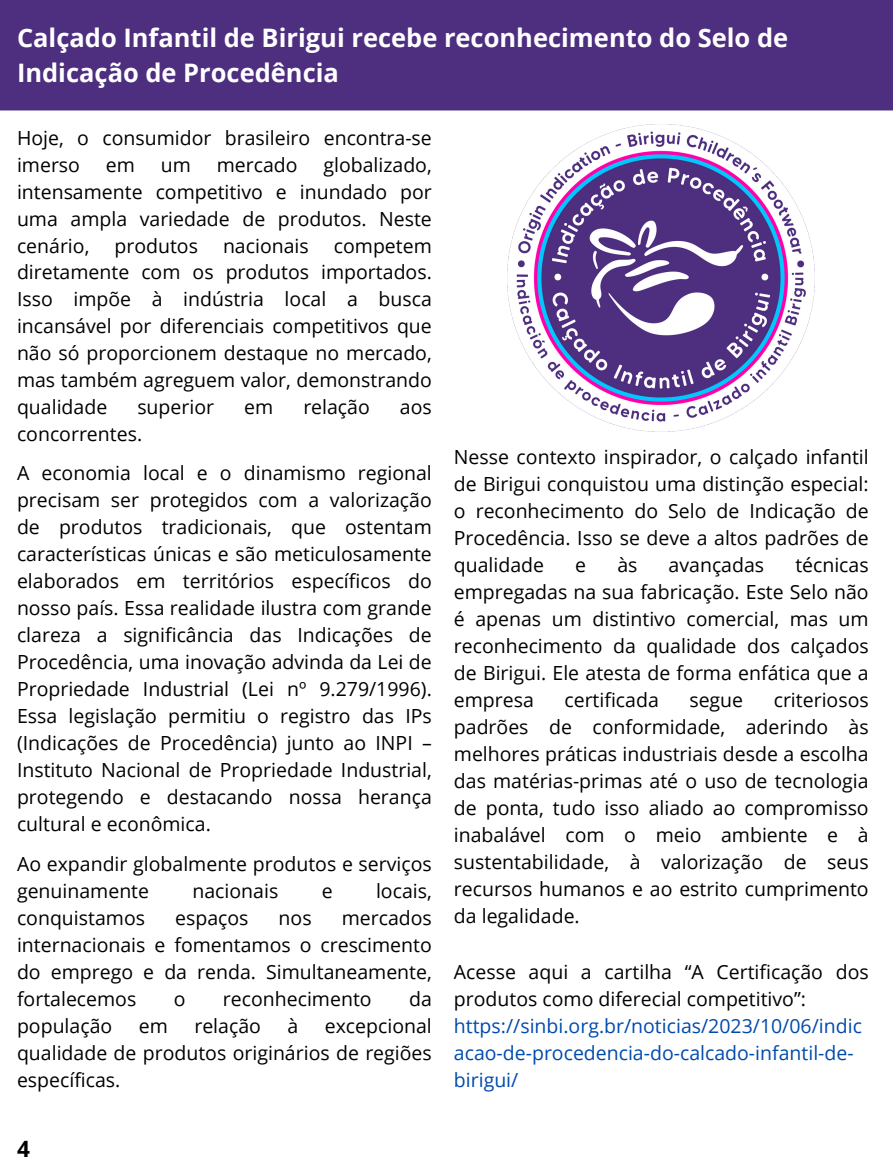
<style>
.page{position:relative;width:893px;height:1169px;background:#fff}
.page>*{position:absolute;margin:0;border:0;box-sizing:border-box;transform-origin:0 0}
.t1{font:700 25.5px/34.8px "Open Sans";color:#fff}
.t2{font:700 22.5px "Open Sans";color:#000}
.t3{font:19.5px/27px "Open Sans";color:#000;text-align:justify}
.t4{font:19.5px/27px "Open Sans";color:#004aad}
</style>
<div class="page">
<div style="left:0;top:0;width:892px;height:110px;background:#4d2e7f"></div>
<img style="left:507px;top:125px;width:307px;height:307px">
<p class="t1" style="left:17px;top:20px;width:772px">Calçado Infantil de Birigui recebe reconhecimento do Selo de<br>Indicação de Procedência</p>
<p class="t3" style="left:17px;top:124px;width:416px">Hoje, o consumidor brasileiro encontra-se imerso</p>
<p class="t3" style="left:17px;top:150px;width:416px;text-indent:306px">globalizado, intensamente competitivo e inundado por uma ampla variedade de produtos. Neste cenário,</p>
<p class="t3" style="left:106px;top:150px;width:31px">em</p>
<p class="t3" style="left:161px;top:150px;width:32px">um</p>
<p class="t3" style="left:217px;top:150px;width:82px">mercado</p>
<p class="t3" style="left:114px;top:231px;width:85px">produtos</p>
<p class="t3" style="left:223px;top:231px;width:87px">nacionais</p>
<p class="t3" style="left:17px;top:231px;width:416px;text-indent:317px">competem diretamente com os produtos importados.<br>Isso impõe à indústria local a busca incansável por diferenciais competitivos que não só proporcionem destaque no mercado, mas também agreguem valor, demonstrando qualidade</p>
<p class="t3" style="left:137px;top:393px;width:78px">superior</p>
<p class="t3" style="left:244px;top:393px;width:31px">em</p>
<p class="t3" style="left:303px;top:393px;width:68px">relação</p>
<p class="t3" style="left:400px;top:393px;width:33px">aos</p>
<p class="t3" style="left:17px;top:420px;width:127px">concorrentes.</p>
<p class="t3" style="left:17px;top:459px;width:416px">A economia local e o dinamismo regional precisam ser protegidos com a valorização de produtos tradicionais, que ostentam características únicas e são meticulosamente elaborados em territórios específicos do nosso país. Essa realidade ilustra com grande clareza a significância das Indicações de Procedência, uma inovação advinda da Lei de Propriedade Industrial (Lei nº 9.279/1996).<br>Essa legislação permitiu o registro das IPs (Indicações de Procedência) junto ao INPI – Instituto Nacional de Propriedade Industrial, protegendo e destacando nossa herança cultural e econômica.</p>
<p class="t3" style="left:17px;top:850px;width:416px">Ao expandir globalmente produtos e serviços genuinamente</p>
<p class="t3" style="left:192px;top:877px;width:87px">nacionais</p>
<p class="t3" style="left:322px;top:877px;width:12px">e</p>
<p class="t3" style="left:376px;top:877px;width:57px">locais,</p>
<p class="t3" style="left:17px;top:904px;width:416px;text-indent:324px">mercados internacionais e fomentamos o crescimento do emprego e da renda. Simultaneamente, fortalecemos</p>
<p class="t3" style="left:17px;top:904px;width:129px">conquistamos</p>
<p class="t3" style="left:175px;top:904px;width:75px">espaços</p>
<p class="t3" style="left:278px;top:904px;width:35px">nos</p>
<p class="t3" style="left:174px;top:985px;width:13px">o</p>
<p class="t3" style="left:223px;top:985px;width:150px">reconhecimento</p>
<p class="t3" style="left:409px;top:985px;width:24px">da</p>
<p class="t3" style="left:17px;top:1012px;width:97px">população</p>
<p class="t3" style="left:139px;top:1012px;width:31px">em</p>
<p class="t3" style="left:194px;top:1012px;width:68px">relação</p>
<p class="t3" style="left:287px;top:1012px;width:12px">à</p>
<p class="t3" style="left:17px;top:1012px;width:416px;text-indent:308px">excepcional qualidade de produtos originários de regiões específicas.</p>
<p class="t2" style="left:17px;top:1133px;width:14px">4</p>
<p class="t3" style="left:454px;top:443px;width:416px">Nesse contexto inspirador, o calçado infantil de Birigui conquistou uma distinção especial: o reconhecimento do Selo de Indicação de Procedência. Isso se deve a altos padrões de qualidade</p>
<p class="t3" style="left:454px;top:551px;width:416px;text-indent:341px">técnicas empregadas na sua fabricação. Este Selo não é apenas um distintivo comercial, mas um reconhecimento da qualidade dos calçados de Birigui. Ele atesta de forma enfática que a empresa</p>
<p class="t3" style="left:575px;top:551px;width:12px">e</p>
<p class="t3" style="left:617px;top:551px;width:22px">às</p>
<p class="t3" style="left:668px;top:551px;width:97px">avançadas</p>
<p class="t3" style="left:564px;top:686px;width:96px">certificada</p>
<p class="t3" style="left:689px;top:686px;width:55px">segue</p>
<p class="t3" style="left:454px;top:686px;width:416px;text-indent:320px">criteriosos padrões de conformidade, aderindo às melhores práticas industriais desde a escolha das matérias-primas até o uso de tecnologia de ponta, tudo isso aliado ao compromisso inabalável com o meio ambiente e à sustentabilidade, à valorização de seus recursos humanos e ao estrito cumprimento da legalidade.</p>
<p class="t3" style="left:454px;top:958px;width:416px">Acesse aqui a cartilha “A Certificação dos produtos como diferecial competitivo”:</p>
<p class="t4" style="left:454px;top:1012px;width:409px">https://sinbi.org.br/noticias/2023/10/06/indic acao-de-procedencia-do-calcado-infantil-de&shy;birigui/</p>
</div>
